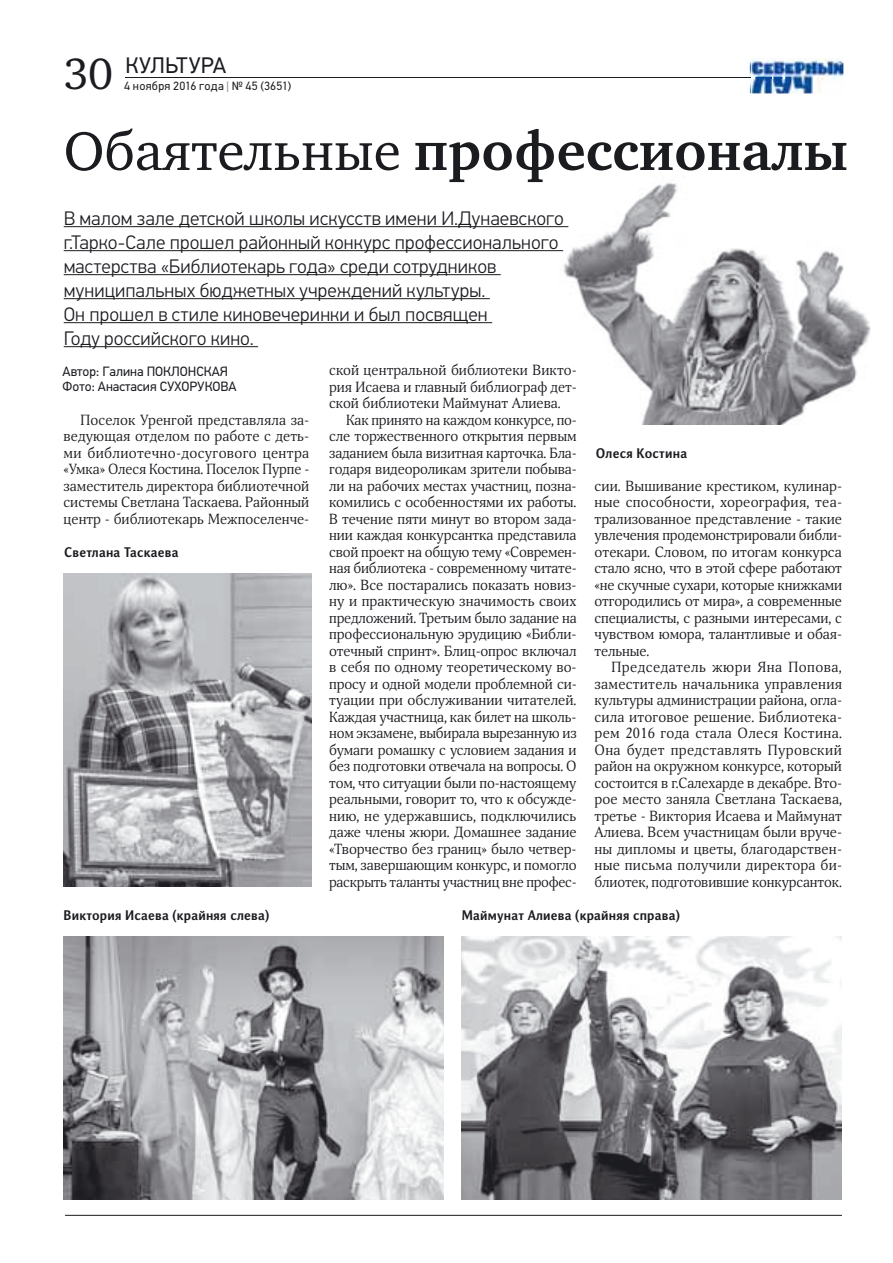
<style>
.page{position:relative;width:893px;height:1263px;background:#fff}
.page>*{position:absolute;margin:0;border:0;box-sizing:border-box;transform-origin:0 0}
.t1{font:700 55.5px "Charter C";color:#1b1c20}
.t2{font:45px "Charter C";color:#1b1c20}
.t3{font:22.5px "PF Din Text Pro";letter-spacing:-.01em;color:#1b1c20}
.t4{font:300 19.5px/24px "PF Din Text Pro";letter-spacing:.005em;color:#1b1c20}
.t5{font:14.25px/16.5px "Orbi";letter-spacing:-.005em;color:#1b1c20;text-align:justify}
.t6{font:700 13.5px "Orbi Sans";letter-spacing:.02em;color:#1b1c20}
.t7{font:13.5px/15px "PF Din Text Pro";color:#1b1c20}
.t8{font:12px "PF Din Text Pro";letter-spacing:.02em;color:#1b1c20}
.s1{color:#818084}
.s2{font-weight:400}
</style>
<div class="page">
<img style="left:749px;top:58px;width:75px;height:35px">
<hr style="left:65px;top:1215px;width:777px;height:1px;background:#1b1c20">
<hr style="left:125px;top:78px;width:665px;height:1px;background:#1b1c20">
<img style="left:751px;top:61px;width:92px;height:33px">
<img style="left:751px;top:59px;width:91px;height:34px">
<img style="left:751px;top:78px;width:39px;height:1px">
<img style="left:64px;top:573px;width:247px;height:314px">
<img style="left:64px;top:936px;width:380px;height:263px">
<img style="left:558px;top:182px;width:313px;height:242px">
<hr style="left:64px;top:226px;width:504px;height:1px;background:#1b1c20">
<hr style="left:64px;top:250px;width:499px;height:1px;background:#1b1c20">
<hr style="left:64px;top:274px;width:437px;height:1px;background:#1b1c20">
<hr style="left:64px;top:298px;width:426px;height:1px;background:#1b1c20">
<hr style="left:64px;top:322px;width:428px;height:1px;background:#1b1c20">
<hr style="left:64px;top:346px;width:194px;height:1px;background:#1b1c20">
<img style="left:462px;top:936px;width:380px;height:263px">
<h2 class="t2" style="left:64px;top:48px;width:51px">30</h2>
<h3 class="t3" style="left:125px;top:57px;width:102px">КУЛЬТУРА</h3>
<p class="t8" style="left:124px;top:81px;width:168px">4 ноября 2016 года <span class="s1">|</span> № 45 (3651)</p>
<h1 class="t1" style="left:64px;top:121px;width:786px"><span class="s2">Обаятельные</span> профессионалы</h1>
<p class="t4" style="left:64px;top:206px;width:502px">В малом зале детской школы искусств имени И.Дунаевского г.Тарко-Сале прошел районный конкурс профессионального мастерства «Библиотекарь года» среди сотрудников муниципальных бюджетных учреждений культуры.<br>Он прошел в стиле киновечеринки и был посвящен<br>Году российского кино.</p>
<p class="t5" style="left:329px;top:362px;width:249px">ской центральной библиотеки Викто&shy;рия Исаева и главный библиограф дет&shy;ской библиотеки Маймунат Алиева.</p>
<p class="t5" style="left:329px;top:411px;width:249px;text-indent:17px">Как принято на каждом конкурсе, по&shy;сле торжественного открытия первым заданием была визитная карточка. Бла&shy;годаря видеороликам зрители побыва&shy;ли на рабочих местах участниц, позна&shy;комились с особенностями их работы.<br>В течение пяти минут во втором зада&shy;нии каждая конкурсантка представила свой проект на общую тему «Современ&shy;ная библиотека - современному читате&shy;лю». Все постарались показать новиз&shy;ну и практическую значимость своих предложений. Третьим было задание на профессиональную эрудицию «Библи&shy;отечный спринт». Блиц-опрос включал в себя по одному теоретическому во&shy;просу и одной модели проблемной си&shy;туации при обслуживании читателей.<br>Каждая участница, как билет на школь&shy;ном экзамене, выбирала вырезанную из бумаги ромашку с условием задания и без подготовки отвечала на вопросы. О том, что ситуации были по-настоящему реальными, говорит то, что к обсужде&shy;нию, не удержавшись, подключились даже члены жюри. Домашнее задание «Творчество без границ» было четвер&shy;тым, завершающим конкурс, и помогло раскрыть таланты участниц вне профес-</p>
<p class="t7" style="left:63px;top:365px;width:176px">Автор: Галина ПОКЛОНСКАЯ<br>Фото: Анастасия СУХОРУКОВА</p>
<p class="t5" style="left:64px;top:411px;width:247px;text-indent:17px">Поселок Уренгой представляла за&shy;ведующая отделом по работе с деть&shy;ми библиотечно-досугового центра «Умка» Олеся Костина. Поселок Пурпе - заместитель директора библиотечной системы Светлана Таскаева. Районный центр - библиотекарь Межпоселенче-</p>
<p class="t6" style="left:64px;top:543px;width:116px">Светлана Таскаева</p>
<p class="t6" style="left:596px;top:444px;width:93px">Олеся Костина</p>
<p class="t5" style="left:595px;top:477px;width:249px">сии. Вышивание крестиком, кулинар&shy;ные способности, хореография, теа&shy;трализованное представление - такие увлечения продемонстрировали библи&shy;отекари. Словом, по итогам конкурса стало ясно, что в этой сфере работают «не скучные сухари, которые книжками отгородились от мира», а современные специалисты, с разными интересами, с чувством юмора, талантливые и обая&shy;тельные.</p>
<p class="t5" style="left:595px;top:659px;width:249px;text-indent:17px">Председатель жюри Яна Попова, заместитель начальника управления культуры администрации района, огла&shy;сила итоговое решение. Библиотека&shy;рем 2016 года стала Олеся Костина.<br>Она будет представлять Пуровский район на окружном конкурсе, который состоится в г.Салехарде в декабре. Вто&shy;рое место заняла Светлана Таскаева, третье - Виктория Исаева и Маймунат Алиева. Всем участницам были вруче&shy;ны дипломы и цветы, благодарствен&shy;ные письма получили директора би&shy;блиотек, подготовившие конкурсанток.</p>
<p class="t6" style="left:64px;top:906px;width:207px">Виктория Исаева (крайняя слева)</p>
<p class="t6" style="left:462px;top:906px;width:219px">Маймунат Алиева (крайняя справа)</p>
</div>
